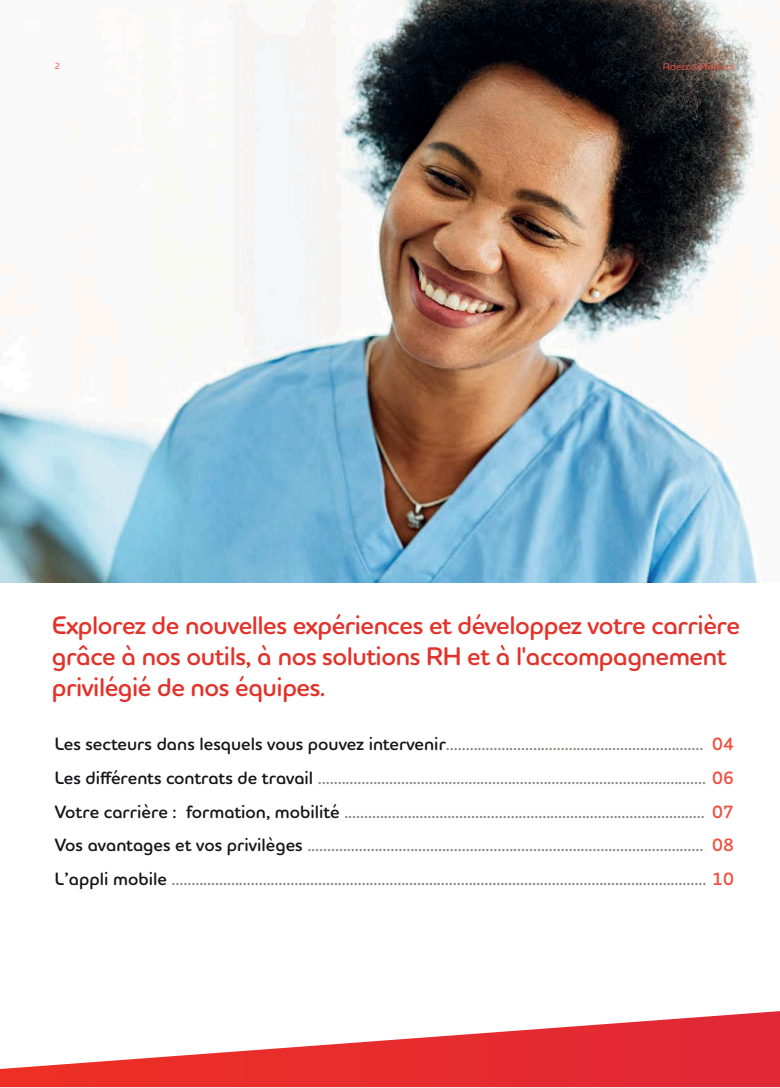
<style>
.page{position:relative;width:780px;height:1088px;background:#fff}
.page>*{position:absolute;margin:0;border:0;box-sizing:border-box;transform-origin:0 0}
.t1{font:600 26px/31.1px "Houschka Head";letter-spacing:-.02em;color:#e2322a}
.t2{font:600 18.12px/33.8px "Houschka Head";color:#8a837c;text-align:justify}
.t3{font:500 10.38px "Houschka Head";color:#ef5040}
.t4{font:500 9.12px "Houschka Head";color:#ef5040}
.s1{color:#161419}
.s2{color:#ef5040}
</style>
<div class="page">
<img style="left:0;top:0;width:780px;height:583px">
<svg style="left:0;top:1011px;width:780px;height:76px"></svg>
<p class="t4" style="left:55px;top:60px;width:7px">2</p>
<p class="t3" style="left:663px;top:60px;width:72px">Adecco Medical</p>
<h1 class="t1" style="left:52px;top:609px;width:689px">Explorez de nouvelles expériences et développez votre carrière grâce à nos outils, à nos solutions RH et à l'accompagnement privilégié de nos équipes.</h1>
<p class="t2" style="left:55px;top:727px;width:680px"><span class="s1">Les secteurs dans lesquels vous pouvez intervenir</span>................................................................. <span class="s2">04<br></span><span class="s1">Les différents contrats de travail</span> .................................................................................................. <span class="s2">06<br></span><span class="s1">Votre carrière : formation, mobilité</span> ........................................................................................... <span class="s2">07<br></span><span class="s1">Vos avantages et vos privilèges</span> .................................................................................................... <span class="s2">08<br></span><span class="s1">L’appli mobile</span> ....................................................................................................................................... <span class="s2">10</span></p>
</div>
